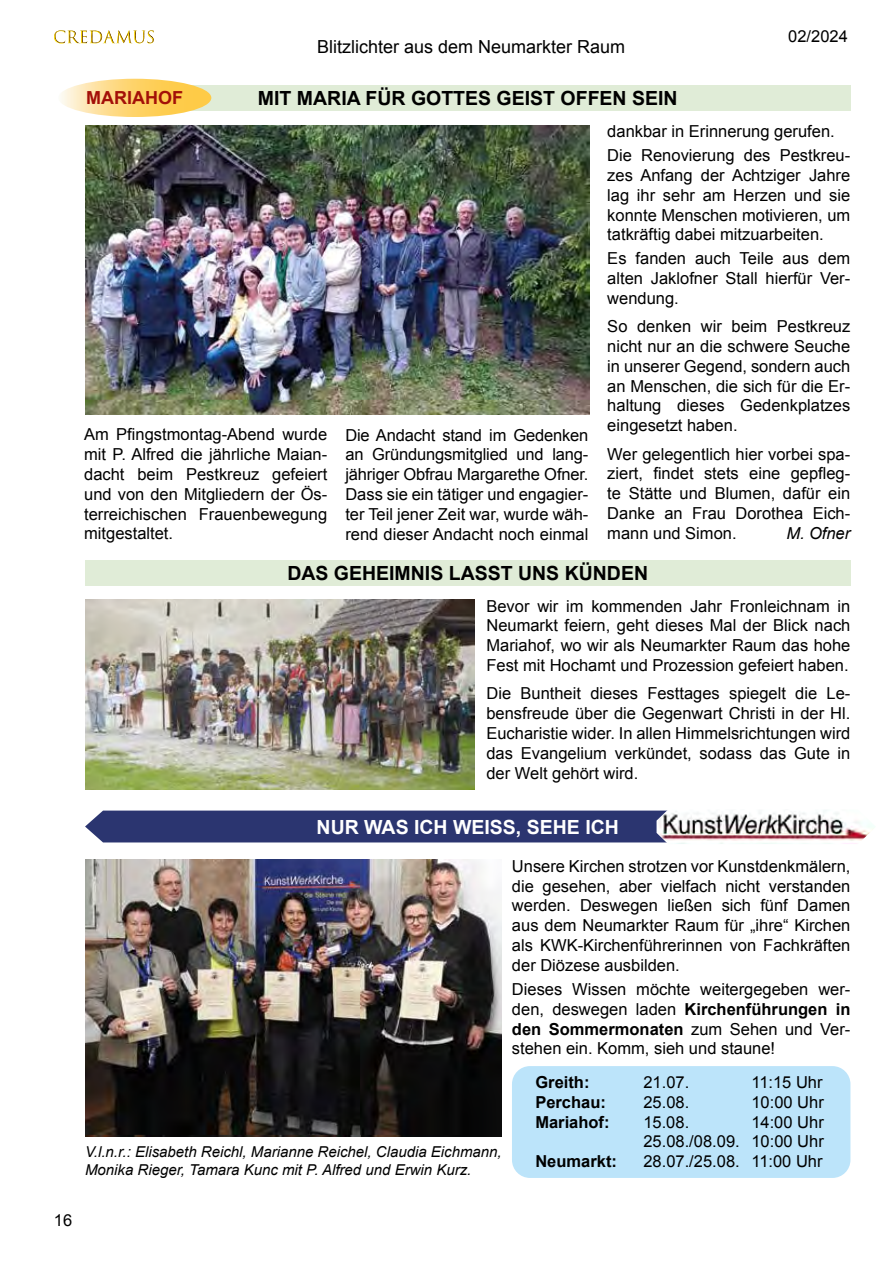
<style>
.page{position:relative;width:893px;height:1263px;background:#fff}
.page>*{position:absolute;margin:0;border:0;box-sizing:border-box;transform-origin:0 0}
.t1{font:700 19.5px "Arial";color:#000}
.t2{font:700 19.5px "Arial";color:#fff}
.t3{font:18px "Arial";color:#000}
.t4{font:700 18px "Arial";color:#a31008}
.t5{font:16.5px/19.8px "Arial";color:#000;text-align:justify}
.t6{font:700 16.5px "Arial";color:#000}
.t7{font:italic 16.5px "Arial";color:#000}
.t8{font:italic 15px/18px "Arial";color:#000}
.s1{font-weight:700}
</style>
<div class="page">
<svg style="left:54px;top:30px;width:100px;height:14px"></svg>
<div style="left:85px;top:85px;width:765px;height:26px;background:#e0ecd7"></div>
<div style="left:85px;top:560px;width:765px;height:25px;background:#e0ecd7"></div>
<div style="left:85px;top:810px;width:572px;height:32px;background:#2b3570"></div>
<svg style="left:61px;top:79px;width:150px;height:38px"></svg>
<img style="left:85px;top:125px;width:504px;height:290px">
<img style="left:85px;top:600px;width:390px;height:190px">
<img style="left:85px;top:860px;width:417px;height:277px">
<div style="left:512px;top:1066px;width:338px;height:112px;background:#bce4fa;border-radius:18px"></div>
<img style="left:657px;top:810px;width:218px;height:34px">
<p class="t4" style="left:86px;top:86px;width:98px">MARIAHOF</p>
<p class="t3" style="left:317px;top:35px;width:309px">Blitzlichter aus dem Neumarkter Raum</p>
<p class="t1" style="left:258px;top:85px;width:421px">MIT MARIA FÜR GOTTES GEIST OFFEN SEIN</p>
<p class="t5" style="left:788px;top:27px;width:61px">02/2024</p>
<p class="t5" style="left:84px;top:425px;width:245px">Am Pfingstmontag-Abend wurde mit P. Alfred die jährliche Maian&shy;dacht beim Pestkreuz gefeiert und von den Mitgliedern der Ös&shy;terreichischen Frauenbewegung mitgestaltet.</p>
<p class="t5" style="left:345px;top:425px;width:245px">Die Andacht stand im Gedenken an Gründungsmitglied und lang&shy;jähriger Obfrau Margarethe Ofner.<br>Dass sie ein tätiger und engagier&shy;ter Teil jener Zeit war, wurde wäh&shy;rend dieser Andacht noch einmal</p>
<p class="t5" style="left:607px;top:119px;width:244px;line-height:24px">dankbar in Erinnerung gerufen.<br>Die Renovierung des Pestkreu-</p>
<p class="t5" style="left:607px;top:165px;width:244px">zes Anfang der Achtziger Jahre lag ihr sehr am Herzen und sie konnte Menschen motivieren, um tatkräftig dabei mitzuarbeiten.</p>
<p class="t5" style="left:607px;top:249px;width:244px">Es fanden auch Teile aus dem alten Jaklofner Stall hierfür Ver&shy;wendung.</p>
<p class="t5" style="left:607px;top:317px;width:244px">So denken wir beim Pestkreuz nicht nur an die schwere Seuche in unserer Gegend, sondern auch an Menschen, die sich für die Er&shy;haltung dieses Gedenkplatzes eingesetzt haben.</p>
<p class="t5" style="left:607px;top:444px;width:244px">Wer gelegentlich hier vorbei spa&shy;ziert, findet stets eine gepfleg&shy;te Stätte und Blumen, dafür ein Danke an Frau Dorothea Eich&shy;mann und Simon.</p>
<p class="t7" style="left:786px;top:522px;width:65px">M. Ofner</p>
<p class="t1" style="left:287px;top:560px;width:362px">DAS GEHEIMNIS LASST UNS KÜNDEN</p>
<p class="t5" style="left:486px;top:596px;width:365px">Bevor wir im kommenden Jahr Fronleichnam in Neumarkt feiern, geht dieses Mal der Blick nach Mariahof, wo wir als Neumarkter Raum das hohe Fest mit Hochamt und Prozession gefeiert haben.</p>
<p class="t5" style="left:486px;top:684px;width:365px">Die Buntheit dieses Festtages spiegelt die Le&shy;bensfreude über die Gegenwart Christi in der Hl.<br>Eucharistie wider. In allen Himmelsrichtungen wird das Evangelium verkündet, sodass das Gute in der Welt gehört wird.</p>
<p class="t2" style="left:317px;top:814px;width:304px">NUR WAS ICH WEISS, SEHE ICH</p>
<p class="t8" style="left:85px;top:1143px;width:418px">V.l.n.r.: Elisabeth Reichl, Marianne Reichel, Claudia Eichmann,<br>Monika Rieger, Tamara Kunc mit P. Alfred und Erwin Kurz.</p>
<p class="t5" style="left:512px;top:856px;width:340px">Unsere Kirchen strotzen vor Kunstdenkmälern, die gesehen, aber vielfach nicht verstanden werden. Deswegen ließen sich fünf Damen aus dem Neumarkter Raum für „ihre“ Kirchen als KWK-Kirchenführerinnen von Fachkräften der Diözese ausbilden.</p>
<p class="t5" style="left:512px;top:979px;width:340px">Dieses Wissen möchte weitergegeben wer&shy;den, deswegen laden <span class="s1">Kirchenführungen in den Sommermonaten</span> zum Sehen und Ver&shy;stehen ein. Komm, sieh und staune!</p>
<p class="t6" style="left:535px;top:1071px;width:56px">Greith:</p>
<p class="t5" style="left:643px;top:1072px;width:47px">21.07.</p>
<p class="t5" style="left:751px;top:1072px;width:73px">11:15 Uhr</p>
<p class="t6" style="left:535px;top:1091px;width:72px">Perchau:</p>
<p class="t5" style="left:643px;top:1092px;width:47px">25.08.</p>
<p class="t5" style="left:751px;top:1092px;width:74px">10:00 Uhr</p>
<p class="t6" style="left:535px;top:1111px;width:76px">Mariahof:</p>
<p class="t5" style="left:643px;top:1112px;width:47px">15.08.</p>
<p class="t5" style="left:643px;top:1112px;width:182px;text-align:right">14:00 Uhr<br>25.08./08.09. 10:00 Uhr</p>
<p class="t6" style="left:535px;top:1150px;width:83px">Neumarkt:</p>
<p class="t5" style="left:643px;top:1152px;width:181px">28.07./25.08. 11:00 Uhr</p>
<p class="t5" style="left:54px;top:1210px;width:20px">16</p>
</div>
